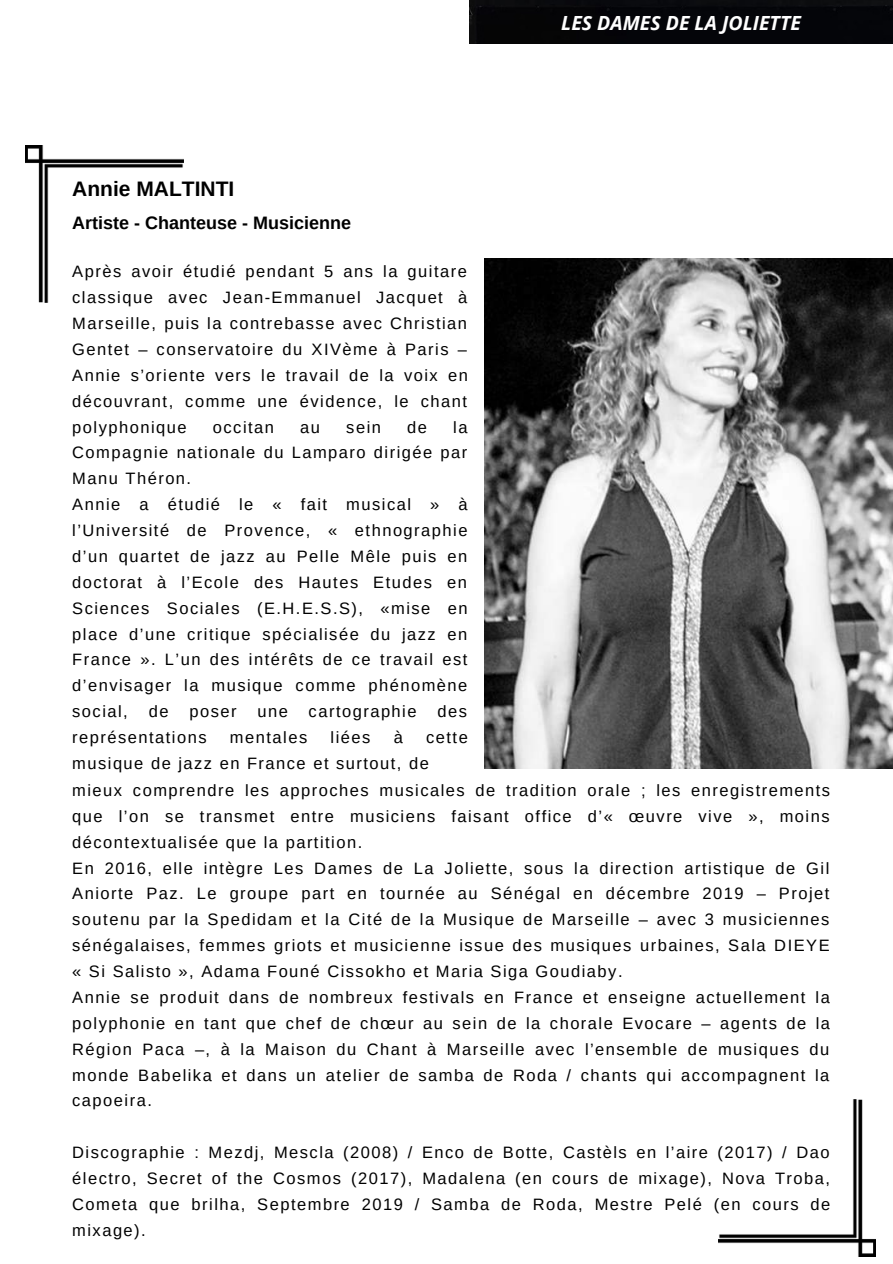
<style>
.page{position:relative;width:893px;height:1264px;background:#fff}
.page>*{position:absolute;margin:0;border:0;box-sizing:border-box;transform-origin:0 0}
.t1{font:700 21px "Arimo";color:#000}
.t2{font:italic 700 19.5px "Open Sans";color:#fff}
.t3{font:700 18px "Arimo";color:#000}
.t4{font:16.5px/25.8px "Arimo";letter-spacing:.09em;color:#000}
</style>
<div class="page">
<img style="left:26px;top:145px;width:157px;height:158px">
<div style="left:469px;top:0;width:423px;height:44px;background:#050509"></div>
<img style="left:485px;top:258px;width:407px;height:511px">
<img style="left:718px;top:1099px;width:157px;height:157px">
<p class="t1" style="left:72px;top:175px;width:163px">Annie MALTINTI</p>
<p class="t3" style="left:72px;top:210px;width:280px">Artiste - Chanteuse - Musicienne</p>
<p class="t4" style="left:72px;top:259px;width:397px;text-align:justify">Après avoir étudié pendant 5 ans la guitare classique avec Jean-Emmanuel Jacquet à Marseille, puis la contrebasse avec Christian Gentet – conservatoire du XIVème à Paris – Annie s’oriente vers le travail de la voix en découvrant, comme une évidence, le chant polyphonique</p>
<p class="t4" style="left:72px;top:414px;width:397px;text-indent:381px">la<br>Compagnie nationale du Lamparo dirigée par<br>Manu Théron.<br>Annie a étudié le « fait musical » à l’Université de Provence, « ethnographie d’un quartet de jazz au Pelle Mêle puis en doctorat à l’Ecole des Hautes Etudes en<br>Sciences Sociales (E.H.E.S.S), «mise en place d’une critique spécialisée du jazz en<br>France ». L’un des intérêts de ce travail est d’envisager la musique comme phénomène social,</p>
<p class="t4" style="left:213px;top:414px;width:63px">occitan</p>
<p class="t4" style="left:300px;top:414px;width:21px">au</p>
<p class="t4" style="left:346px;top:414px;width:36px">sein</p>
<p class="t4" style="left:407px;top:414px;width:21px">de</p>
<p class="t4" style="left:149px;top:698px;width:21px">de</p>
<p class="t4" style="left:189px;top:698px;width:49px">poser</p>
<p class="t4" style="left:257px;top:698px;width:32px">une</p>
<p class="t4" style="left:308px;top:698px;width:109px">cartographie</p>
<p class="t4" style="left:437px;top:698px;width:31px">des</p>
<p class="t4" style="left:72px;top:724px;width:136px">représentations</p>
<p class="t4" style="left:230px;top:724px;width:79px">mentales</p>
<p class="t4" style="left:330px;top:724px;width:41px">liées</p>
<p class="t4" style="left:393px;top:724px;width:11px">à</p>
<p class="t4" style="left:72px;top:724px;width:397px;text-indent:354px">cette musique de jazz en France et surtout, de</p>
<p class="t2" style="left:561px;top:9px;width:241px">LES DAMES DE LA JOLIETTE</p>
<p class="t4" style="left:72px;top:777px;width:759px">mieux comprendre les approches musicales de tradition orale ; les enregistrements que l’on se transmet entre musiciens faisant office d’« œuvre vive », moins décontextualisée que la partition.<br>En 2016, elle intègre Les Dames de La Joliette, sous la direction artistique de Gil Aniorte Paz. Le groupe part en tournée au Sénégal en décembre 2019 – Projet soutenu par la Spedidam et la Cité de la Musique de Marseille – avec 3 musiciennes sénégalaises, femmes griots et musicienne issue des musiques urbaines, Sala DIEYE « Si Salisto », Adama Founé Cissokho et Maria Siga Goudiaby.<br>Annie se produit dans de nombreux festivals en France et enseigne actuellement la polyphonie en tant que chef de chœur au sein de la chorale Evocare – agents de la Région Paca –, à la Maison du Chant à Marseille avec l’ensemble de musiques du monde Babelika et dans un atelier de samba de Roda / chants qui accompagnent la capoeira.</p>
<p class="t4" style="left:72px;top:1139px;width:759px;text-align:justify">Discographie : Mezdj, Mescla (2008) / Enco de Botte, Castèls en l’aire (2017) / Dao électro, Secret of the Cosmos (2017), Madalena (en cours de mixage), Nova Troba, Cometa que brilha, Septembre 2019 / Samba de Roda, Mestre Pelé (en cours de mixage).</p>
</div>
